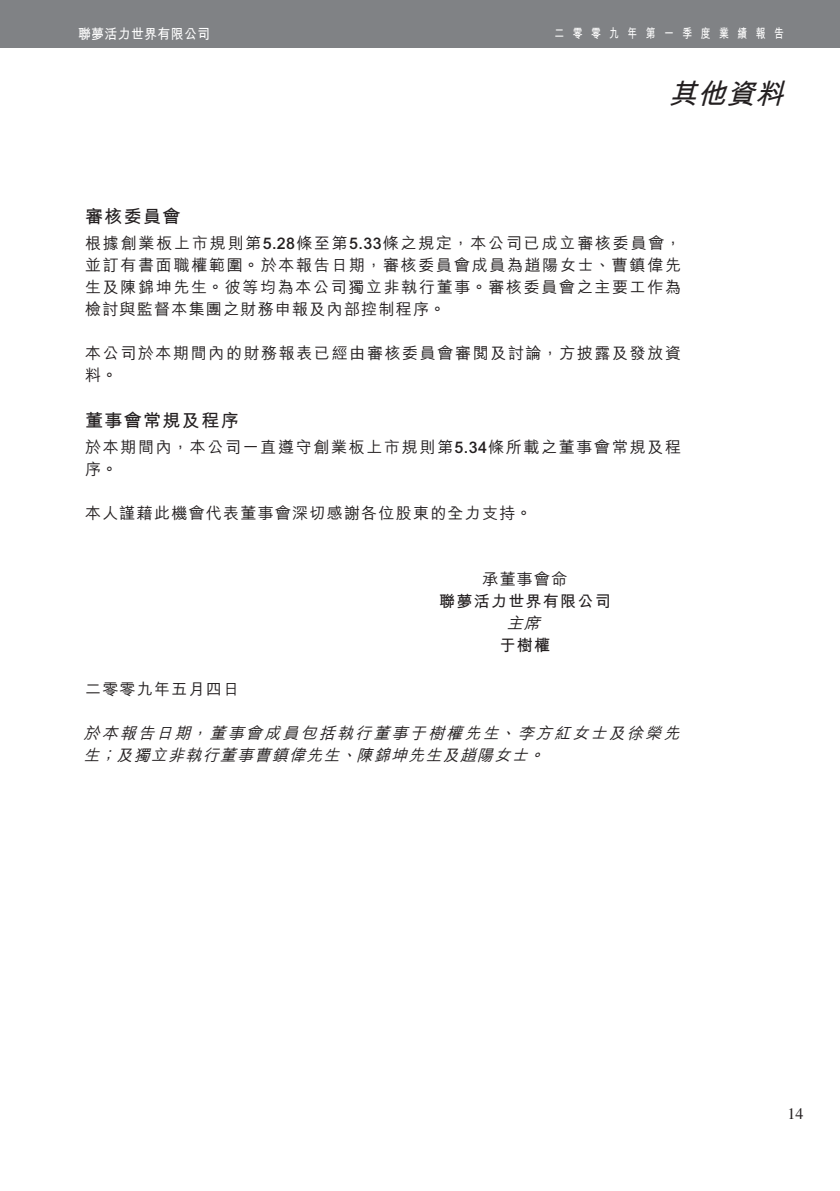
<style>
.page{position:relative;width:840px;height:1191px;background:#fff}
.page>*{position:absolute;margin:0;border:0;box-sizing:border-box;transform-origin:0 0}
.t1{font:italic 28px "M Hei HK Bold B5 pc H";color:#231f20}
.t2{font:18px "M Hei HK Bold B5 pc H";letter-spacing:.075em;color:#231f20}
.t3{font:16px/22px "M Hei HK Medium B5 pc H";letter-spacing:.1em;color:#231f20}
.t4{font:italic 16px/22px "M Hei HK Medium B5 pc H";color:#231f20}
.t5{font:16px "M Hei HK Medium B5 pc H";letter-spacing:.08em;color:#231f20}
.t6{font:16px "M Hei HK Bold B5 pc H";letter-spacing:.08em;color:#231f20}
.t7{font:16px "Times LT Std";color:#231f20}
.t8{font:14px "M Hei HK Bold B5 pc H";letter-spacing:.03em;color:#fff;scale:.92 1}
.t9{font:13px "M Hei HK Bold B5 pc H";letter-spacing:.875em;color:#fff;scale:.75 1}
.s1{font-family:"Arial MT Std";font-weight:500}
</style>
<div class="page">
<div style="left:0;top:0;width:839px;height:47px;background:#808285"></div>
<p class="t8" style="left:78px;top:28px;width:145px">聯夢活力世界有限公司</p>
<p class="t9" style="left:554px;top:28px;width:307px">二零零九年第一季度業績報告</p>
<h1 class="t1" style="left:668px;top:83px;width:123px">其他資料</h1>
<p class="t2" style="left:85px;top:209px;width:97px">審核委員會</p>
<p class="t3" style="left:85px;top:234px;width:597px;text-align:justify">根據創業板上市規則第<span class="s1">5.28</span>條至第<span class="s1">5.33</span>條之規定，本公司已成立審核委員會，並訂有書面職權範圍。於本報告日期，審核委員會成員為趙陽女士、曹鎮偉先生及陳錦坤先生。彼等均為本公司獨立非執行董事。審核委員會之主要工作為檢討與監督本集團之財務申報及內部控制程序。</p>
<p class="t3" style="left:85px;top:344px;width:597px">本公司於本期間內的財務報表已經由審核委員會審閱及討論，方披露及發放資料。</p>
<p class="t2" style="left:85px;top:413px;width:155px">董事會常規及程序</p>
<p class="t3" style="left:85px;top:438px;width:597px">於本期間內，本公司一直遵守創業板上市規則第<span class="s1">5.34</span>條所載之董事會常規及程序。</p>
<p class="t5" style="left:85px;top:507px;width:448px">本人謹藉此機會代表董事會深切感謝各位股東的全力支持。</p>
<p class="t3" style="left:482px;top:570px;width:86px">承董事會命</p>
<p class="t6" style="left:439px;top:595px;width:173px">聯夢活力世界有限公司</p>
<p class="t4" style="left:506px;top:614px;width:39px">主席</p>
<p class="t6" style="left:499px;top:639px;width:52px">于樹權</p>
<p class="t5" style="left:85px;top:683px;width:155px">二零零九年五月四日</p>
<p class="t4" style="left:83px;top:724px;width:601px">於本報告日期，董事會成員包括執行董事于樹權先生、李方紅女士及徐榮先生；及獨立非執行董事曹鎮偉先生、陳錦坤先生及趙陽女士。</p>
<p class="t7" style="left:787px;top:1104px;width:17px">14</p>
</div>
